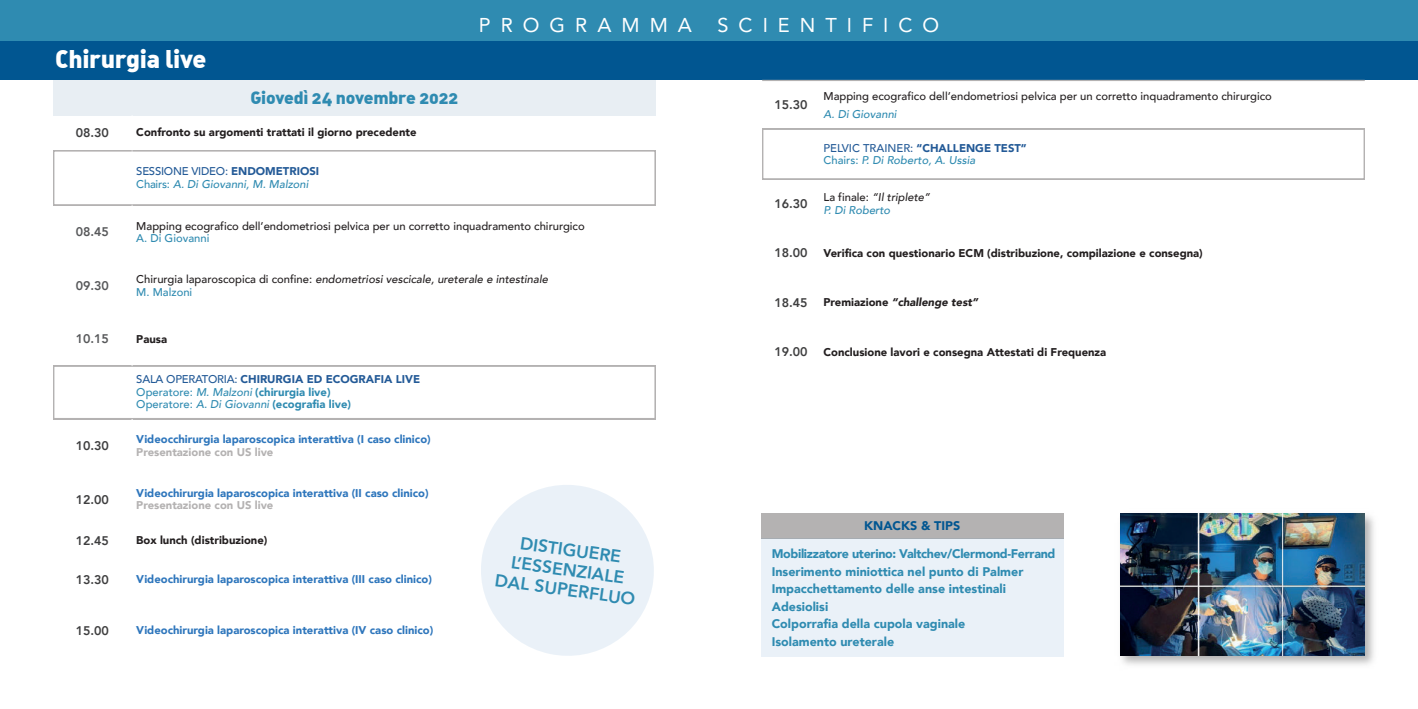
<style>
.page{position:relative;width:1418px;height:709px;background:#fff}
.page>*{position:absolute;margin:0;border:0;box-sizing:border-box;transform-origin:0 0}
.t1{font:900 25px "DIN Alternate";letter-spacing:-.015em;color:#fff}
.t2{font:20px "Avenir";letter-spacing:.5em;color:#fff}
.t3{font:800 17.5px/20px "Avenir";color:#2f8bb1;text-align:center}
.t4{font:900 17.5px "DIN Alternate";letter-spacing:-.015em;color:#2f8bb1}
.t5{font:900 12.5px/17.5px "Avenir";color:#2f8bb1}
.t6{font:800 12.5px "Avenir";color:#3e3e3f}
.t7{font:800 12.5px "Avenir";color:#57585a}
.t8{font:900 12.5px "Avenir";color:#015691}
.t9{font:900 11.25px "Avenir";color:#2e76bc}
.t10{font:900 11.25px "Avenir";color:#231f20}
.t11{font:500 11.25px "Avenir";color:#231f20}
.t12{font:italic 500 11.25px/12.5px "Avenir";color:#2f8bb1}
.t13{font:italic 500 11.25px/12.5px "Avenir";color:#231f20}
.t14{font:900 11.25px/12.5px "Avenir";color:#2f8bb1}
.t15{font:900 11.25px "Avenir";color:#b4b2b2}
.t16{font:italic 900 11.25px "Avenir";color:#231f20}
.t17{font:500 11.25px "Avenir";color:#2f8bb1}
.s1{font-style:normal;color:#235a97}
.s2{font-weight:900;font-style:normal;color:#235a97}
.s3{font-style:normal}
.s4{font-style:normal;color:#2f8bb1}
.s5{font-weight:500;color:#235a97}
.s6{color:#235a97}
.s7{font-weight:500}
.s8{font-weight:500;font-style:italic}
.s9{color:#2f8bb1}
</style>
<div class="page">
<div style="left:0;top:0;width:1417px;height:48px;background:#2f8bb1"></div>
<div style="left:0;top:41px;width:1417px;height:39px;background:#015691"></div>
<div style="left:53px;top:80px;width:603px;height:35px;background:#e8eef3"></div>
<svg style="left:53px;top:150px;width:602px;height:55px"></svg>
<svg style="left:53px;top:365px;width:602px;height:54px"></svg>
<hr style="left:131px;top:152px;width:2px;height:52px;background:#fff">
<hr style="left:131px;top:367px;width:2px;height:51px;background:#fff">
<svg style="left:762px;top:129px;width:602px;height:50px"></svg>
<hr style="left:762px;top:80px;width:602px;height:1px;background:#b4b2b2">
<div style="left:761px;top:513px;width:302px;height:26px;background:#b4b2b2"></div>
<div style="left:761px;top:539px;width:302px;height:118px;background:#eaf1f8"></div>
<img style="left:1121px;top:513px;width:253px;height:152px">
<img style="left:1120px;top:513px;width:244px;height:143px">
<svg style="left:481px;top:485px;width:173px;height:171px"></svg>
<h1 class="t1" style="left:55px;top:50px;width:153px">Chirurgia live</h1>
<h2 class="t2" style="left:479px;top:12px;width:214px">PROGRAMMA</h2>
<h2 class="t2" style="left:717px;top:12px;width:223px">SCIENTIFICO</h2>
<h3 class="t4" style="left:250px;top:91px;width:209px">Giovedì 24 novembre 2022</h3>
<p class="t6" style="left:76px;top:125px;width:35px">08.30</p>
<p class="t10" style="left:136px;top:125px;width:282px">Confronto su argomenti trattati il giorno precedente</p>
<p class="t12" style="left:136px;top:166px;width:184px"><span class="s1">SESSIONE VIDEO:</span> <span class="s2">ENDOMETRIOSI<br></span><span class="s3">Chairs:</span> A. Di Giovanni, M. Malzoni</p>
<p class="t7" style="left:76px;top:224px;width:35px">08.45</p>
<p class="t11" style="left:136px;top:218px;width:450px">Mapping ecografico dell’endometriosi pelvica per un corretto inquadramento chirurgico</p>
<p class="t17" style="left:136px;top:231px;width:75px">A. Di Giovanni</p>
<p class="t7" style="left:76px;top:277px;width:35px">09.30</p>
<p class="t13" style="left:136px;top:273px;width:413px"><span class="s3">Chirurgia laparoscopica di confine:</span> endometriosi vescicale, ureterale e intestinale<br><span class="s4">M. Malzoni</span></p>
<p class="t7" style="left:76px;top:331px;width:35px">10.15</p>
<p class="t10" style="left:136px;top:331px;width:32px">Pausa</p>
<p class="t14" style="left:136px;top:373px;width:285px"><span class="s5">SALA OPERATORIA:</span> <span class="s6">CHIRURGIA ED ECOGRAFIA LIVE<br></span><span class="s7">Operatore:</span> <span class="s8">M. Malzoni</span> (chirurgia live)<br><span class="s7">Operatore:</span> <span class="s8">A. Di Giovanni</span> (ecografia live)</p>
<p class="t6" style="left:76px;top:437px;width:35px">10.30</p>
<p class="t9" style="left:136px;top:432px;width:296px">Videocchirurgia laparoscopica interattiva (I caso clinico)</p>
<p class="t15" style="left:136px;top:444px;width:139px">Presentazione con US live</p>
<p class="t6" style="left:76px;top:491px;width:35px">12.00</p>
<p class="t9" style="left:136px;top:485px;width:294px">Videochirurgia laparoscopica interattiva (II caso clinico)</p>
<p class="t15" style="left:136px;top:498px;width:139px">Presentazione con US live</p>
<p class="t6" style="left:76px;top:532px;width:35px">12.45</p>
<p class="t10" style="left:136px;top:532px;width:133px">Box lunch (distribuzione)</p>
<p class="t6" style="left:76px;top:571px;width:35px">13.30</p>
<p class="t9" style="left:136px;top:572px;width:297px">Videochirurgia laparoscopica interattiva (III caso clinico)</p>
<p class="t6" style="left:76px;top:622px;width:35px">15.00</p>
<p class="t9" style="left:136px;top:623px;width:298px">Videochirurgia laparoscopica interattiva (IV caso clinico)</p>
<h3 class="t3" style="left:502px;top:530px;width:143px;rotate:8deg">DISTIGUERE<br>L’ESSENZIALE<br>DAL SUPERFLUO</h3>
<p class="t6" style="left:774px;top:97px;width:35px">15.30</p>
<p class="t11" style="left:823px;top:88px;width:450px">Mapping ecografico dell’endometriosi pelvica per un corretto inquadramento chirurgico</p>
<p class="t12" style="left:823px;top:108px;width:75px">A. Di Giovanni</p>
<p class="t12" style="left:823px;top:142px;width:205px"><span class="s1">PELVIC TRAINER:</span> <span class="s2">“CHALLENGE TEST”<br></span><span class="s3">Chairs:</span> P. Di Roberto, A. Ussia</p>
<p class="t6" style="left:774px;top:196px;width:35px">16.30</p>
<p class="t13" style="left:823px;top:192px;width:108px"><span class="s3">La finale:</span> “Il triplete”<br><span class="s9">P. Di Roberto</span></p>
<p class="t6" style="left:774px;top:245px;width:35px">18.00</p>
<p class="t10" style="left:823px;top:245px;width:381px">Verifica con questionario ECM (distribuzione, compilazione e consegna)</p>
<p class="t6" style="left:774px;top:294px;width:35px">18.45</p>
<p class="t16" style="left:823px;top:295px;width:156px"><span class="s3">Premiazione</span> “challenge test”</p>
<p class="t6" style="left:774px;top:344px;width:35px">19.00</p>
<p class="t10" style="left:823px;top:344px;width:284px">Conclusione lavori e consegna Attestati di Frequenza</p>
<p class="t8" style="left:864px;top:517px;width:98px">KNACKS &amp; TIPS</p>
<p class="t5" style="left:771px;top:545px;width:285px">Mobilizzatore uterino: Valtchev/Clermond-Ferrand Inserimento miniottica nel punto di Palmer Impacchettamento delle anse intestinali Adesiolisi<br>Colporrafia della cupola vaginale<br>Isolamento ureterale</p>
</div>
